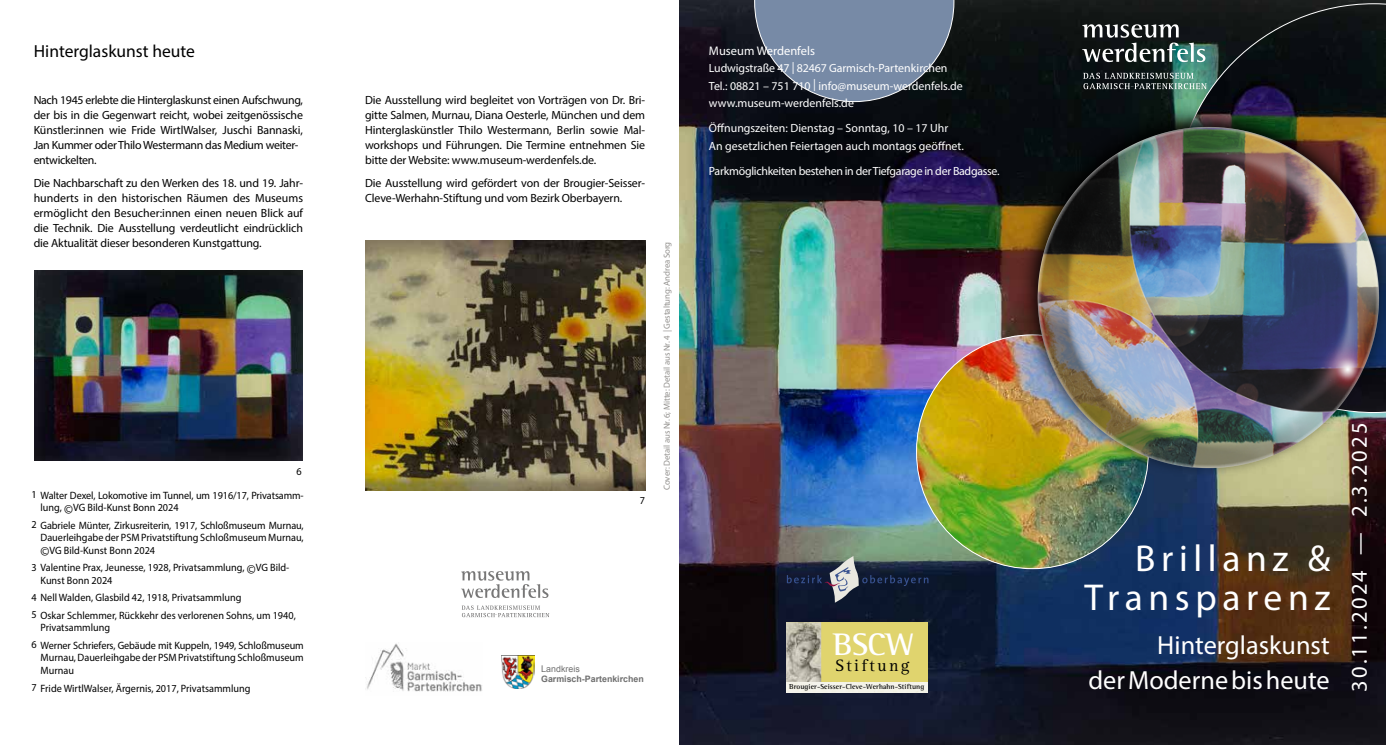
<style>
.page{position:relative;width:1386px;height:745px;background:#fff}
.page>*{position:absolute;margin:0;border:0;box-sizing:border-box;transform-origin:0 0}
.t1{font:37.5px/38.8px "Myriad Pro";letter-spacing:.15em;color:#fff;text-align:right}
.t2{font:700 31.88px "Rotis Semi Serif";color:#fff}
.t3{font:26.25px/34.5px "Myriad Pro";color:#fff;text-align:right}
.t4{font:22.5px "Myriad Pro";letter-spacing:.1em;color:#fff}
.t5{font:17.5px "Myriad Pro";color:#000}
.t6{font:17px "Rotis Serif";letter-spacing:.15em;color:#000}
.t7{font:12.5px "Myriad Pro";color:#fff}
.t8{font:11.88px/15px "Myriad Pro";letter-spacing:-.01em;color:#000;text-align:justify}
.t9{font:11.88px/17.5px "Myriad Pro";color:#fff}
.t10{font:11.88px "Myriad Pro";letter-spacing:-.025em;color:#fff}
.t11{font:10.62px/12.5px "Myriad Pro";color:#000;scale:.96 1}
.t12{font:700 8.88px/10.6px "Arial";color:#6f6f6f}
.t13{font:8.75px "Myriad Pro";letter-spacing:-.01em;color:#93918e}
.t14{font:700 7.38px "Rotis Semi Serif";letter-spacing:.01em;color:#000}
.t15{font:6.25px "Times";color:#484848}
.t16{font:5px "Times New Roman";color:#fff}
.s1{font-size:13.75px}
.s2{font-weight:400;font-size:9.25px}
.s3{font-weight:400}
</style>
<div class="page">
<img style="left:679px;top:0;width:706px;height:744px">
<img style="left:916px;top:334px;width:232px;height:234px;border-radius:116px">
<svg style="left:1017px;top:103px;width:13px;height:374px"></svg>
<div style="left:1030px;top:0;width:355px;height:510px;background:#fff;opacity:.89"></div>
<svg style="left:1082px;top:24px;width:123px;height:38px"></svg>
<svg style="left:1083px;top:73px;width:123px;height:16px"></svg>
<img style="left:365px;top:241px;width:280px;height:248px">
<svg style="left:754px;top:0;width:200px;height:102px"></svg>
<img style="left:502px;top:655px;width:33px;height:33px">
<img style="left:365px;top:643px;width:117px;height:49px">
<div style="left:786px;top:621px;width:141px;height:61px;background:#e0d46e"></div>
<img style="left:786px;top:621px;width:35px;height:60px">
<div style="left:786px;top:681px;width:141px;height:11px;background:#f4f3e9"></div>
<img style="left:786px;top:681px;width:141px;height:7px">
<svg style="left:787px;top:555px;width:141px;height:47px"></svg>
<svg style="left:461px;top:571px;width:87px;height:26px"></svg>
<svg style="left:462px;top:605px;width:87px;height:11px"></svg>
<img style="left:34px;top:270px;width:268px;height:190px">
<h3 class="t5" style="left:34px;top:41px;width:163px">Hinterglaskunst heute</h3>
<p class="t8" style="left:34px;top:92px;width:271px;text-align:left">Nach 1945 erlebte die Hinterglaskunst einen Aufschwung, der bis in die Gegenwart reicht, wobei zeitgenössische Künstler:innen wie Fride WirtlWalser, Juschi Bannaski, Jan Kummer oder Thilo Westermann das Medium weiter&shy;entwickelten.</p>
<p class="t8" style="left:34px;top:175px;width:271px">Die Nachbarschaft zu den Werken des 18. und 19. Jahr&shy;hunderts in den historischen Räumen des Museums ermöglicht den Besucher:innen einen neuen Blick auf die Technik. Die Ausstellung verdeutlicht eindrücklich die Aktualität dieser besonderen Kunstgattung.</p>
<p class="t11" style="left:296px;top:465px;width:7px">6</p>
<p class="t11" style="left:41px;top:488px;width:276px;text-indent:-9px">1 Walter Dexel, Lokomotive im Tunnel, um 1916/17, Privatsamm&shy;lung, <span class="s1">©</span>VG Bild-Kunst Bonn 2024</p>
<p class="t11" style="left:41px;top:518px;width:276px;text-align:justify;text-indent:-9px">2 Gabriele Münter, Zirkusreiterin, 1917, Schloßmuseum Murnau, Dauerleihgabe der PSM Privatstiftung Schloßmuseum Murnau, <span class="s1">©</span>VG Bild-Kunst Bonn 2024</p>
<p class="t11" style="left:41px;top:561px;width:261px;text-indent:-9px">3 Valentine Prax, Jeunesse, 1928, Privatsammlung, <span class="s1">©</span>VG Bild-<br>Kunst Bonn 2024</p>
<p class="t11" style="left:32px;top:588px;width:277px;line-height:17.5px">4 Nell Walden, Glasbild 42, 1918, Privatsammlung<br>5 Oskar Schlemmer, Rückkehr des verlorenen Sohns, um 1940,</p>
<p class="t11" style="left:32px;top:618px;width:285px;line-height:17.5px;text-indent:9px">Privatsammlung<br>6 Werner Schriefers, Gebäude mit Kuppeln, 1949, Schloßmuseum</p>
<p class="t11" style="left:41px;top:651px;width:276px">Murnau, Dauerleihgabe der PSM Privatstiftung Schloßmuseum<br>Murnau</p>
<p class="t11" style="left:32px;top:681px;width:230px">7 Fride WirtlWalser, Ärgernis, 2017, Privatsammlung</p>
<p class="t8" style="left:365px;top:92px;width:281px">Die Ausstellung wird begleitet von Vorträgen von Dr. Bri&shy;gitte Salmen, Murnau, Diana Oesterle, München und dem Hinterglaskünstler Thilo Westermann, Berlin sowie Mal&shy;workshops und Führungen. Die Termine entnehmen Sie bitte der Website: www.museum-werdenfels.de.</p>
<p class="t8" style="left:365px;top:175px;width:281px">Die Ausstellung wird gefördert von der Brougier-Seisser-<br>Cleve-Werhahn-Stiftung und vom Bezirk Oberbayern.</p>
<p class="t11" style="left:640px;top:494px;width:7px">7</p>
<p class="t13" style="left:661px;top:489px;width:250px;rotate:-90deg">Cover: Detail aus Nr. 6; Mitte: Detail aus Nr. 4 | Gestaltung: Andrea Sorg</p>
<p class="t7" style="left:709px;top:43px;width:107px">Museum Werdenfels</p>
<p class="t9" style="left:709px;top:59px;width:255px">Ludwigstraße 47 | 82467 Garmisch-Partenkirchen<br>Tel.: 08821 – 751 710 | info@museum-werdenfels.de www.museum-werdenfels.de</p>
<p class="t9" style="left:709px;top:119px;width:256px">Öffnungszeiten: Dienstag – Sonntag, 10 – 17 Uhr<br>An gesetzlichen Feiertagen auch montags geöffnet.</p>
<p class="t10" style="left:709px;top:163px;width:292px">Parkmöglichkeiten bestehen in der Tiefgarage in der Badgasse.</p>
<p class="t15" style="left:495px;top:608px;width:4px">-</p>
<p class="t12" style="left:541px;top:663px;width:104px"><span class="s2">L</span><span class="s3">andkreis<br></span>Garmisch-Partenkirchen</p>
<h2 class="t2" style="left:833px;top:624px;width:83px">BSCW</h2>
<p class="t14" style="left:789px;top:682px;width:137px">Brougier-Seisser-Cleve-Werhahn-Stiftung</p>
<h3 class="t6" style="left:835px;top:655px;width:76px">Stiftung</h3>
<p class="t16" style="left:1131px;top:82px;width:4px">–</p>
<h1 class="t1" style="left:1084px;top:538px;width:247px">Brillanz &amp;<br>Transparenz</h1>
<h3 class="t3" style="left:1088px;top:627px;width:243px">Hinterglaskunst<br>der Moderne bis heute</h3>
<h3 class="t4" style="left:1345px;top:691px;width:270px;rotate:-90deg">30.11.2024 — 2.3.2025</h3>
</div>
